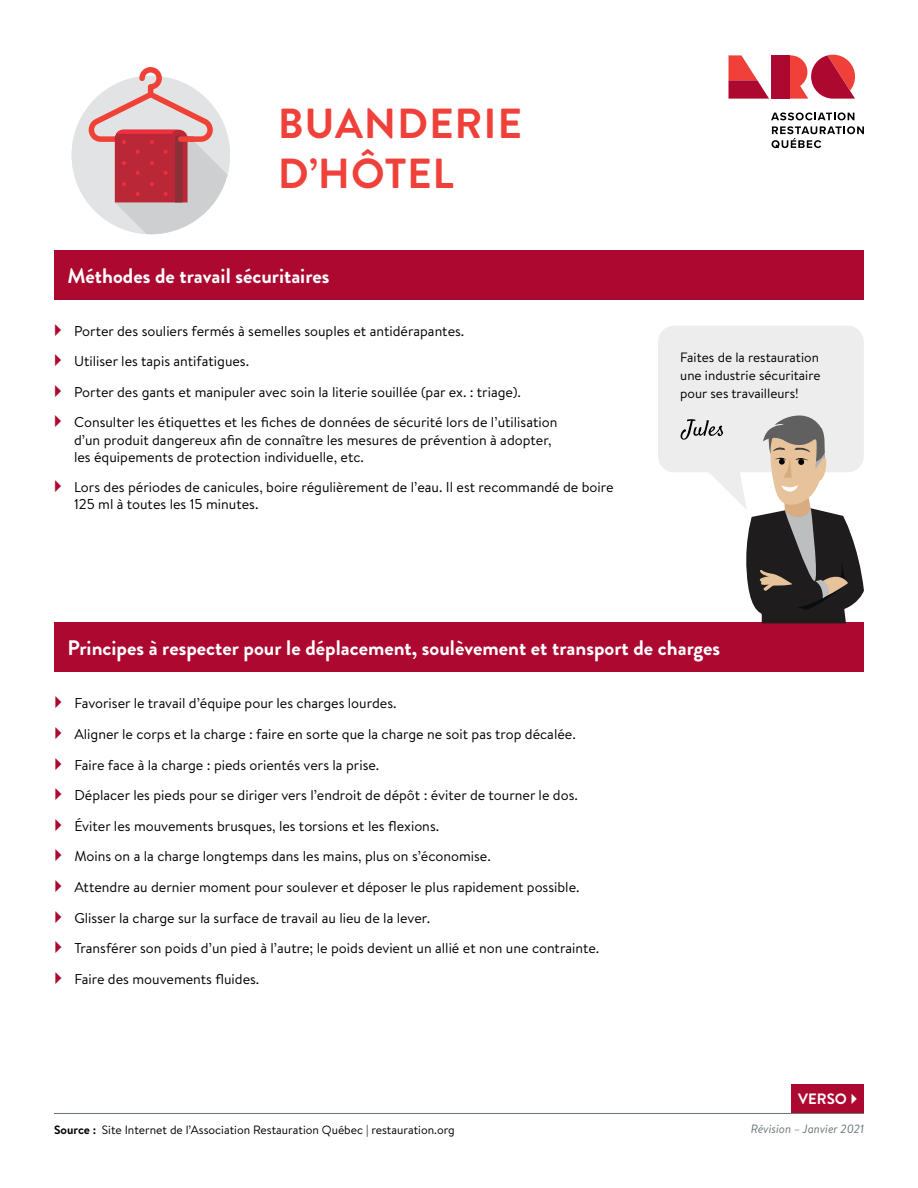
<style>
.page{position:relative;width:918px;height:1188px;background:#fff}
.page>*{position:absolute;margin:0;border:0;box-sizing:border-box;transform-origin:0 0}
.t1{font:700 42px/49.5px "Brandon Grotesque";letter-spacing:.02em;color:#ef413a}
.t2{font:700 21px "Brandon Grotesque";color:#fff}
.t3{font:700 15px "Brandon Text";color:#fff}
.t4{font:14.25px/30.6px "Brandon Text";color:#000}
.t5{font:13.5px/18px "Brandon Text";color:#000;text-align:justify}
.t6{font:12px "Brandon Text";color:#000}
.t7{font:italic 12px "Brandon Text";color:#6b7579}
.s1{font-weight:700}
</style>
<div class="page">
<svg style="left:771px;top:112px;width:83px;height:8px"></svg>
<svg style="left:772px;top:126px;width:92px;height:22px"></svg>
<svg style="left:789px;top:55px;width:66px;height:44px"></svg>
<div style="left:771px;top:55px;width:18px;height:44px;background:#ad0830"></div>
<svg style="left:729px;top:55px;width:40px;height:44px"></svg>
<div style="left:54px;top:251px;width:810px;height:49px;background:#ac0830"></div>
<div style="left:54px;top:623px;width:810px;height:49px;background:#ac0830"></div>
<div style="left:72px;top:76px;width:158px;height:158px;background:#e2e3e4;border-radius:50%"></div>
<svg style="left:89px;top:67px;width:141px;height:167px"></svg>
<div style="left:658px;top:326px;width:206px;height:146px;background:#ededee;border-radius:16px"></div>
<svg style="left:681px;top:415px;width:183px;height:208px"></svg>
<div style="left:792px;top:1084px;width:72px;height:29px;background:#ac0830"></div>
<hr style="left:54px;top:1113px;width:810px;height:1px;background:#6b7579">
<h1 class="t1" style="left:278px;top:100px;width:246px">BUANDERIE<br>D’HÔTEL</h1>
<h2 class="t2" style="left:67px;top:261px;width:263px">Méthodes de travail sécuritaires</h2>
<p class="t4" style="left:74px;top:315px;width:485px">Porter des souliers fermés à semelles souples et antidérapantes.<br>Utiliser les tapis antifatigues.<br>Porter des gants et manipuler avec soin la literie souillée (par ex. : triage).<br>Consulter les étiquettes et les fiches de données de sécurité lors de l’utilisation</p>
<p class="t4" style="left:74px;top:431px;width:479px;line-height:17.1px">d’un produit dangereux afin de connaître les mesures de prévention à adopter, les équipements de protection individuelle, etc.</p>
<p class="t4" style="left:74px;top:478px;width:541px;line-height:17.1px">Lors des périodes de canicules, boire régulièrement de l’eau. Il est recommandé de boire<br>125 ml à toutes les 15 minutes.</p>
<p class="t5" style="left:680px;top:348px;width:142px">Faites de la restauration une industrie sécuritaire pour ses travailleurs!</p>
<h2 class="t2" style="left:68px;top:633px;width:654px">Principes à respecter pour le déplacement, soulèvement et transport de charges</h2>
<p class="t4" style="left:74px;top:688px;width:527px">Favoriser le travail d’équipe pour les charges lourdes.<br>Aligner le corps et la charge : faire en sorte que la charge ne soit pas trop décalée.<br>Faire face à la charge : pieds orientés vers la prise.<br>Déplacer les pieds pour se diriger vers l’endroit de dépôt : éviter de tourner le dos.<br>Éviter les mouvements brusques, les torsions et les flexions.<br>Moins on a la charge longtemps dans les mains, plus on s’économise.<br>Attendre au dernier moment pour soulever et déposer le plus rapidement possible.<br>Glisser la charge sur la surface de travail au lieu de la lever.<br>Transférer son poids d’un pied à l’autre; le poids devient un allié et non une contrainte.<br>Faire des mouvements fluides.</p>
<p class="t3" style="left:798px;top:1089px;width:50px">VERSO</p>
<p class="t6" style="left:54px;top:1122px;width:402px"><span class="s1">Source :</span> Site Internet de l’Association Restauration Québec | restauration.org</p>
<p class="t7" style="left:751px;top:1120px;width:115px">Révision – Janvier 2021</p>
</div>
